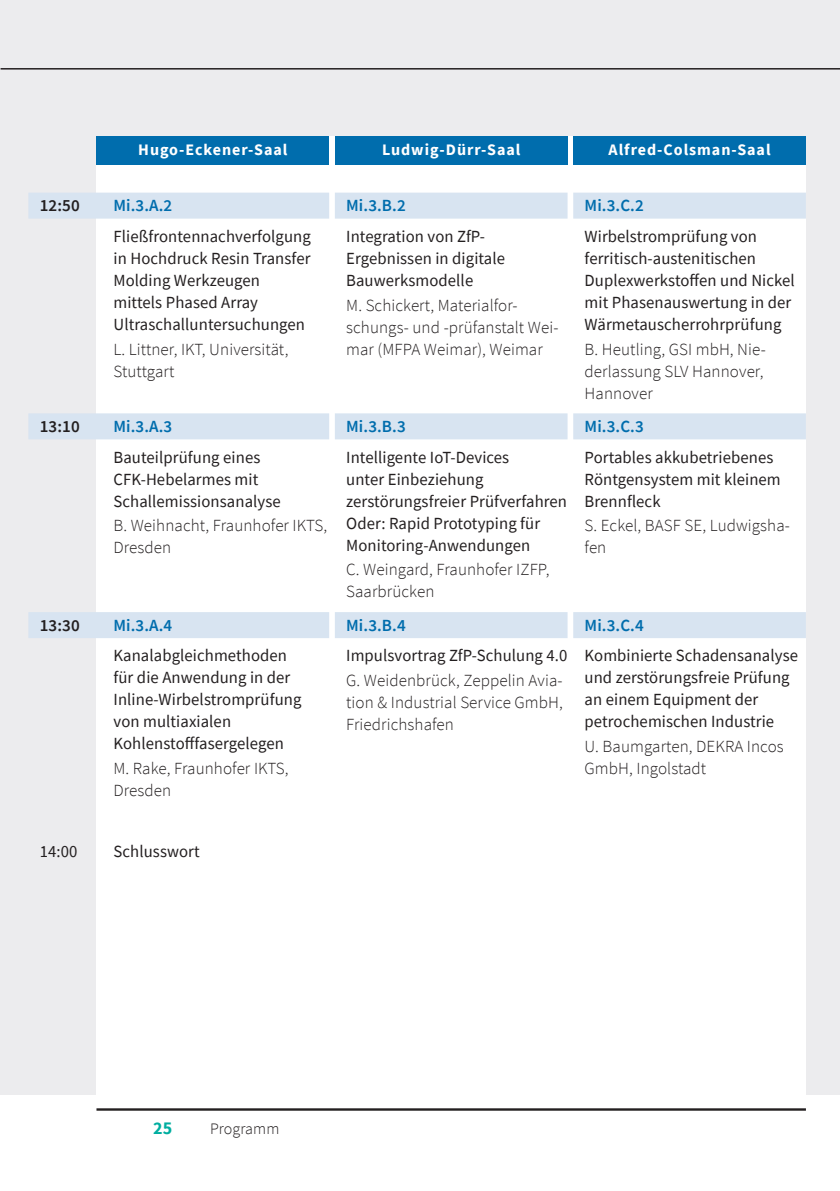
<style>
.page{position:relative;width:840px;height:1191px;background:#fff}
.page>*{position:absolute;margin:0;border:0;box-sizing:border-box;transform-origin:0 0}
.t1{font:700 18px "Source Sans Pro";color:#00aea0}
.t2{font:17px/22px "Source Sans Pro";letter-spacing:.005em;color:#231f20}
.t3{font:300 17px/22px "Source Sans Pro";letter-spacing:.005em;color:#231f20}
.t4{font:600 17px "Source Sans Pro";letter-spacing:.005em;color:#006dad}
.t5{font:600 17px "Source Sans Pro";letter-spacing:.005em;color:#231f20}
.t6{font:700 16px "Source Sans Pro";letter-spacing:.06em;color:#fff}
.t7{font:300 16px "Source Sans Pro";letter-spacing:.005em;color:#231f20}
</style>
<div class="page">
<hr style="left:96px;top:1108px;width:709px;height:2px;background:#231f20">
<div style="left:0;top:0;width:839px;height:1094px;background:#ececee"></div>
<hr style="left:1px;top:68px;width:838px;height:2px;background:#231f20">
<div style="left:96px;top:136px;width:709px;height:966px;background:#fff"></div>
<div style="left:334px;top:136px;width:233px;height:28px;background:#006dad"></div>
<div style="left:573px;top:136px;width:232px;height:28px;background:#006dad"></div>
<div style="left:96px;top:136px;width:233px;height:28px;background:#006dad"></div>
<div style="left:573px;top:193px;width:232px;height:26px;background:#d8e4f1"></div>
<div style="left:573px;top:413px;width:232px;height:26px;background:#d8e4f1"></div>
<div style="left:573px;top:612px;width:232px;height:26px;background:#d8e4f1"></div>
<div style="left:334px;top:193px;width:233px;height:26px;background:#d8e4f1"></div>
<div style="left:334px;top:413px;width:233px;height:26px;background:#d8e4f1"></div>
<div style="left:334px;top:612px;width:233px;height:26px;background:#d8e4f1"></div>
<div style="left:28px;top:193px;width:301px;height:26px;background:#d8e4f1"></div>
<div style="left:28px;top:413px;width:301px;height:26px;background:#d8e4f1"></div>
<div style="left:28px;top:612px;width:301px;height:26px;background:#d8e4f1"></div>
<p class="t6" style="left:138px;top:139px;width:150px">Hugo-Eckener-Saal</p>
<p class="t6" style="left:382px;top:139px;width:140px">Ludwig-Dürr-Saal</p>
<p class="t6" style="left:608px;top:139px;width:163px">Alfred-Colsman-Saal</p>
<p class="t5" style="left:40px;top:194px;width:41px">12:50</p>
<p class="t4" style="left:113px;top:194px;width:60px">Mi.3.A.2</p>
<p class="t2" style="left:113px;top:225px;width:199px">Fließfrontennachverfolgung in Hochdruck Resin Transfer<br>Molding Werkzeugen mittels Phased Array<br>Ultraschalluntersuchungen</p>
<p class="t3" style="left:113px;top:338px;width:176px">L. Littner, IKT, Universität,<br>Stuttgart</p>
<p class="t5" style="left:40px;top:415px;width:41px">13:10</p>
<p class="t4" style="left:113px;top:415px;width:60px">Mi.3.A.3</p>
<p class="t2" style="left:113px;top:446px;width:169px">Bauteilprüfung eines<br>CFK-Hebelarmes mit<br>Schallemissionsanalyse</p>
<p class="t3" style="left:113px;top:515px;width:215px">B. Weihnacht, Fraunhofer IKTS,<br>Dresden</p>
<p class="t5" style="left:40px;top:614px;width:41px">13:30</p>
<p class="t4" style="left:113px;top:614px;width:60px">Mi.3.A.4</p>
<p class="t2" style="left:113px;top:644px;width:189px">Kanalabgleichmethoden für die Anwendung in der<br>Inline-Wirbelstromprüfung von multiaxialen<br>Kohlenstofffasergelegen</p>
<p class="t3" style="left:113px;top:757px;width:176px">M. Rake, Fraunhofer IKTS,<br>Dresden</p>
<p class="t2" style="left:40px;top:840px;width:39px">14:00</p>
<p class="t2" style="left:113px;top:840px;width:88px">Schlusswort</p>
<p class="t4" style="left:346px;top:194px;width:61px">Mi.3.B.2</p>
<p class="t2" style="left:346px;top:225px;width:160px">Integration von ZfP-<br>Ergebnissen in digitale<br>Bauwerksmodelle</p>
<p class="t3" style="left:346px;top:294px;width:214px">M. Schickert, Materialfor&shy;schungs- und -prüfanstalt Wei&shy;mar (MFPA Weimar), Weimar</p>
<p class="t4" style="left:346px;top:415px;width:61px">Mi.3.B.3</p>
<p class="t2" style="left:346px;top:446px;width:222px">Intelligente IoT-Devices<br>unter Einbeziehung zerstörungsfreier Prüfverfahren<br>Oder: Rapid Prototyping für<br>Monitoring-Anwendungen</p>
<p class="t3" style="left:346px;top:559px;width:205px">C. Weingard, Fraunhofer IZFP,<br>Saarbrücken</p>
<p class="t4" style="left:346px;top:614px;width:61px">Mi.3.B.4</p>
<p class="t2" style="left:346px;top:644px;width:223px">Impulsvortrag ZfP-Schulung 4.0</p>
<p class="t3" style="left:346px;top:669px;width:218px;text-align:justify">G. Weidenbrück, Zeppelin Avia&shy;tion &amp; Industrial Service GmbH, Friedrichshafen</p>
<p class="t4" style="left:584px;top:194px;width:61px">Mi.3.C.2</p>
<p class="t2" style="left:584px;top:225px;width:212px">Wirbelstromprüfung von ferritisch-austenitischen<br>Duplexwerkstoffen und Nickel mit Phasenauswertung in der<br>Wärmetauscherrohrprüfung</p>
<p class="t3" style="left:584px;top:338px;width:183px">B. Heutling, GSI mbH, Nie&shy;derlassung SLV Hannover,<br>Hannover</p>
<p class="t4" style="left:584px;top:415px;width:61px">Mi.3.C.3</p>
<p class="t2" style="left:584px;top:446px;width:197px">Portables akkubetriebenes<br>Röntgensystem mit kleinem<br>Brennfleck</p>
<p class="t3" style="left:584px;top:515px;width:207px">S. Eckel, BASF SE, Ludwigsha&shy;fen</p>
<p class="t4" style="left:584px;top:614px;width:61px">Mi.3.C.4</p>
<p class="t2" style="left:584px;top:644px;width:215px">Kombinierte Schadensanalyse und zerstörungsfreie Prüfung an einem Equipment der petrochemischen Industrie</p>
<p class="t3" style="left:584px;top:735px;width:201px">U. Baumgarten, DEKRA Incos<br>GmbH, Ingolstadt</p>
<p class="t1" style="left:153px;top:1115px;width:21px">25</p>
<p class="t7" style="left:210px;top:1118px;width:71px">Programm</p>
</div>
